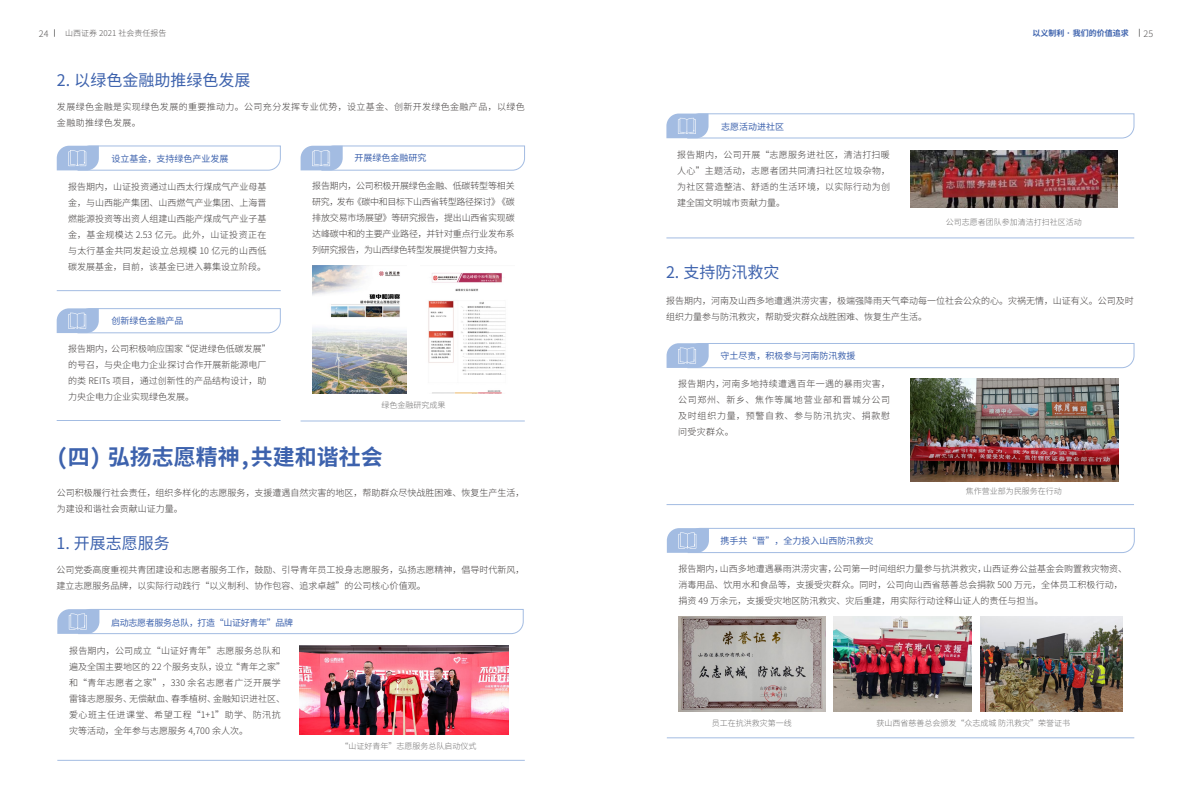
<style>
.page{position:relative;width:1191px;height:808px;background:#fff}
.page>*{position:absolute;margin:0;border:0;box-sizing:border-box;transform-origin:0 0}
.t1{font:700 22px "Source Han Sans CN";color:#3d62ad}
.t2{font:16px "Source Han Sans CN";color:#3d62ad}
.t3{font:300 9px/16px "Source Han Sans CN";color:#3e3a39}
.t4{font:9px "Source Han Sans CN";color:#3d62ad}
.t5{font:300 9px/16px "Source Han Sans CN";letter-spacing:.04em;color:#3e3a39}
.t6{font:9px "Source Han Sans CN";letter-spacing:-.04em;color:#3d62ad}
.t7{font:300 9px "Source Han Sans CN";color:#595757}
.t8{font:300 8px "Source Han Sans CN";color:#727171}
.t9{font:300 8px "Source Han Sans CN";color:#595757}
.t10{font:700 8px "Source Han Sans CN";color:#3d62ad}
</style>
<div class="page">
<hr style="left:57px;top:290px;width:224px;height:1px;background:#a3bce2">
<svg style="left:57px;top:145px;width:224px;height:26px"></svg>
<hr style="left:57px;top:420px;width:223px;height:1px;background:#a3bce2">
<svg style="left:57px;top:308px;width:224px;height:25px"></svg>
<img style="left:312px;top:265px;width:95px;height:128px">
<img style="left:428px;top:273px;width:78px;height:120px">
<img style="left:910px;top:379px;width:209px;height:103px">
<hr style="left:300px;top:421px;width:225px;height:1px;background:#a3bce2">
<svg style="left:300px;top:145px;width:225px;height:26px"></svg>
<hr style="left:666px;top:504px;width:468px;height:1px;background:#a3bce2">
<svg style="left:666px;top:343px;width:468px;height:25px"></svg>
<img style="left:678px;top:616px;width:147px;height:96px">
<img style="left:833px;top:616px;width:139px;height:96px">
<img style="left:980px;top:616px;width:142px;height:96px">
<img style="left:300px;top:645px;width:208px;height:89px">
<hr style="left:667px;top:737px;width:467px;height:1px;background:#a3bce2">
<svg style="left:667px;top:528px;width:467px;height:25px"></svg>
<hr style="left:57px;top:760px;width:468px;height:1px;background:#a3bce2">
<svg style="left:57px;top:609px;width:467px;height:25px"></svg>
<img style="left:910px;top:150px;width:207px;height:57px">
<hr style="left:666px;top:238px;width:468px;height:1px;background:#a3bce2">
<svg style="left:666px;top:113px;width:468px;height:25px"></svg>
<p class="t7" style="left:39px;top:28px;width:11px">24</p>
<p class="t9" style="left:65px;top:29px;width:103px">山西证券 2021 社会责任报告</p>
<p class="t10" style="left:1032px;top:28px;width:98px">以义制利 · 我们的价值追求</p>
<p class="t7" style="left:1143px;top:28px;width:11px">25</p>
<h2 class="t2" style="left:57px;top:71px;width:195px">2. 以绿色金融助推绿色发展</h2>
<p class="t5" style="left:57px;top:99px;width:469px">发展绿色金融是实现绿色发展的重要推动力。公司充分发挥专业优势，设立基金、创新开发绿色金融产品，以绿色金融助推绿色发展。</p>
<p class="t4" style="left:111px;top:154px;width:118px">设立基金，支持绿色产业发展</p>
<p class="t3" style="left:68px;top:179px;width:200px;text-align:justify">报告期内，山证投资通过山西太行煤成气产业母基金，与山西能产集团、山西燃气产业集团、上海晋燃能源投资等出资人组建山西能产煤成气产业子基金，基金规模达 2.53 亿元。此外，山证投资正在与太行基金共同发起设立总规模 10 亿元的山西低碳发展基金，目前，该基金已进入募集设立阶段。</p>
<p class="t4" style="left:111px;top:316px;width:73px">创新绿色金融产品</p>
<p class="t4" style="left:354px;top:153px;width:73px">开展绿色金融研究</p>
<p class="t3" style="left:312px;top:178px;width:204px;text-align:justify">报告期内，公司积极开展绿色金融、低碳转型等相关研究，发布《碳中和目标下山西省转型路径探讨》《碳排放交易市场展望》等研究报告，提出山西省实现碳达峰碳中和的主要产业路径，并针对重点行业发布系列研究报告，为山西绿色转型发展提供智力支持。</p>
<p class="t3" style="left:68px;top:341px;width:204px">报告期内，公司积极响应国家“促进绿色低碳发展”的号召，与央企电力企业探讨合作开展新能源电厂的类 REITs 项目，通过创新性的产品结构设计，助力央企电力企业实现绿色发展。</p>
<p class="t8" style="left:381px;top:401px;width:65px">绿色金融研究成果</p>
<h1 class="t1" style="left:57px;top:445px;width:328px">（四） 弘扬志愿精神，共建和谐社会</h1>
<p class="t3" style="left:57px;top:485px;width:469px">公司积极履行社会责任，组织多样化的志愿服务，支援遭遇自然灾害的地区，帮助群众尽快战胜困难、恢复生产生活，为建设和谐社会贡献山证力量。</p>
<h2 class="t2" style="left:57px;top:534px;width:115px">1. 开展志愿服务</h2>
<p class="t3" style="left:57px;top:562px;width:469px">公司党委高度重视共青团建设和志愿者服务工作，鼓励、引导青年员工投身志愿服务，弘扬志愿精神，倡导时代新风，建立志愿服务品牌，以实际行动践行“以义制利、协作包容、追求卓越”的公司核心价值观。</p>
<p class="t6" style="left:111px;top:617px;width:183px">启动志愿者服务总队，打造“山证好青年”品牌</p>
<p class="t3" style="left:69px;top:642px;width:218px">报告期内，公司成立“山证好青年”志愿服务总队和遍及全国主要地区的 22 个服务支队，设立“青年之家”和“青年志愿者之家”，330 余名志愿者广泛开展学雷锋志愿服务、无偿献血、春季植树、金融知识进社区、爱心班主任进课堂、希望工程“1+1”助学、防汛抗灾等活动，全年参与志愿服务 4,700 余人次。</p>
<p class="t8" style="left:340px;top:742px;width:137px">“山证好青年”志愿服务总队启动仪式</p>
<p class="t4" style="left:721px;top:122px;width:64px">志愿活动进社区</p>
<p class="t3" style="left:677px;top:147px;width:214px;text-align:justify">报告期内，公司开展“志愿服务进社区，清洁打扫暖人心”主题活动，志愿者团共同清扫社区垃圾杂物，为社区营造整洁、舒适的生活环境，以实际行动为创建全国文明城市贡献力量。</p>
<h2 class="t2" style="left:666px;top:264px;width:115px">2. 支持防汛救灾</h2>
<p class="t8" style="left:945px;top:217px;width:137px">公司志愿者团队参加清洁打扫社区活动</p>
<p class="t3" style="left:666px;top:292px;width:469px">报告期内，河南及山西多地遭遇洪涝灾害，极端强降雨天气牵动每一位社会公众的心。灾祸无情，山证有义。公司及时组织力量参与防汛救灾，帮助受灾群众战胜困难、恢复生产生活。</p>
<p class="t4" style="left:720px;top:350px;width:136px">守土尽责，积极参与河南防汛救援</p>
<p class="t3" style="left:678px;top:375px;width:214px;text-align:justify">报告期内，河南多地持续遭遇百年一遇的暴雨灾害，公司郑州、新乡、焦作等属地营业部和晋城分公司及时组织力量，预警自救、参与防汛抗灾、捐款慰问受灾群众。</p>
<p class="t4" style="left:720px;top:535px;width:154px">携手共“晋”，全力投入山西防汛救灾</p>
<p class="t8" style="left:966px;top:487px;width:97px">焦作营业部为民服务在行动</p>
<p class="t3" style="left:678px;top:561px;width:450px">报告期内，山西多地遭遇暴雨洪涝灾害，公司第一时间组织力量参与抗洪救灾，山西证券公益基金会购置救灾物资、消毒用品、饮用水和食品等，支援受灾群众。同时，公司向山西省慈善总会捐款 500 万元，全体员工积极行动，捐资 49 万余元，支援受灾地区防汛救灾、灾后重建，用实际行动诠释山证人的责任与担当。</p>
<p class="t8" style="left:712px;top:718px;width:81px">员工在抗洪救灾第一线</p>
<p class="t8" style="left:876px;top:718px;width:195px">获山西省慈善总会颁发“众志成城 防汛救灾”荣誉证书</p>
</div>
